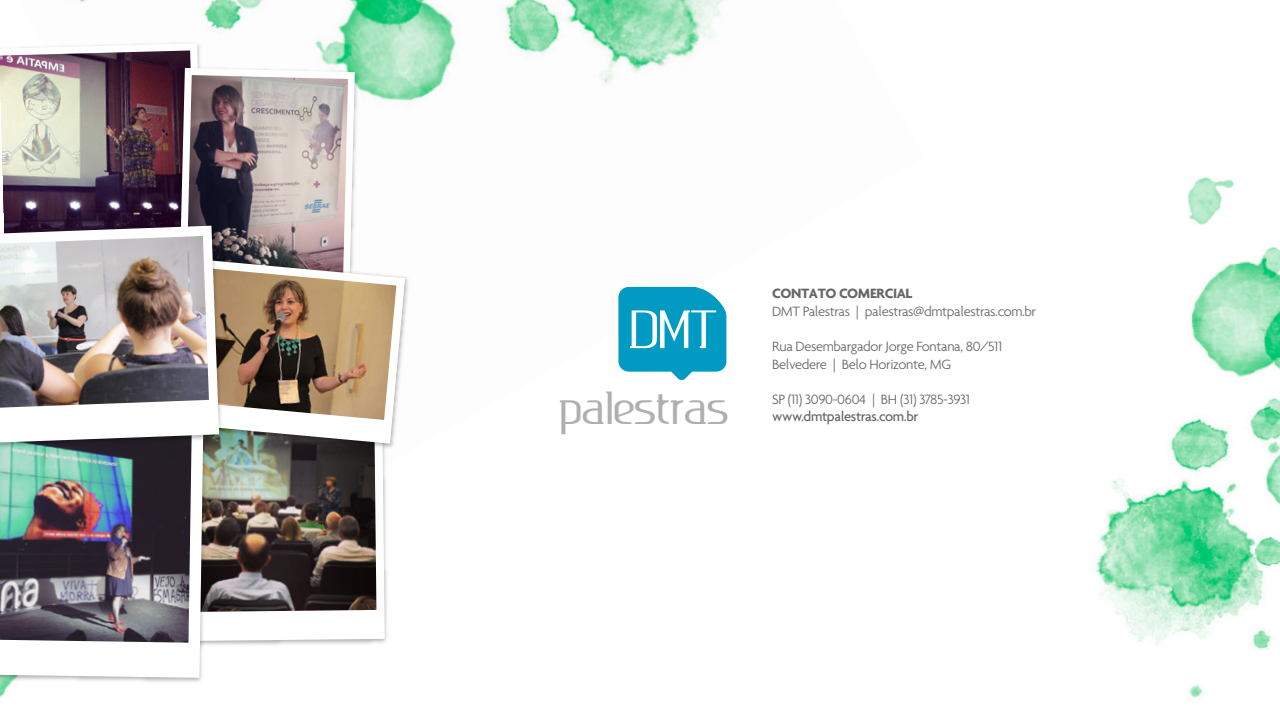
<style>
.page{position:relative;width:1280px;height:720px;background:#fff}
.page>*{position:absolute;margin:0;border:0;box-sizing:border-box;transform-origin:0 0}
.t1{font:43.3px "Ageoneserif";color:#afafaf}
.t2{font:300 14.6px/17.6px "Agenda";letter-spacing:-.025em;color:#666}
.t3{font:500 14.6px "Agenda";letter-spacing:-.025em;color:#666}
.t4{font:700 14.6px "Agenda";letter-spacing:-.025em;color:#666}
</style>
<div class="page">
<img style="left:1095px;top:177px;width:185px;height:521px">
<img style="left:79px;top:0;width:648px;height:365px">
<svg style="left:618px;top:287px;width:108px;height:93px"></svg>
<svg style="left:19px;top:43px;width:184px;height:20px"></svg>
<img style="left:0;top:50px;width:195px;height:171px">
<img style="left:210px;top:477px;width:177px;height:168px">
<svg style="left:210px;top:452px;width:175px;height:189px"></svg>
<img style="left:210px;top:452px;width:166px;height:160px">
<img style="left:173px;top:63px;width:188px;height:191px">
<svg style="left:179px;top:68px;width:176px;height:186px"></svg>
<img style="left:187px;top:75px;width:161px;height:179px">
<img style="left:226px;top:254px;width:186px;height:198px">
<svg style="left:226px;top:258px;width:179px;height:186px"></svg>
<img style="left:226px;top:267px;width:170px;height:153px">
<img style="left:0;top:454px;width:210px;height:232px">
<svg style="left:0;top:454px;width:204px;height:224px"></svg>
<img style="left:0;top:454px;width:192px;height:189px">
<img style="left:0;top:221px;width:226px;height:233px">
<svg style="left:0;top:226px;width:219px;height:216px"></svg>
<img style="left:0;top:236px;width:209px;height:172px">
<h1 class="t1" style="left:560px;top:391px;width:171px">palestras</h1>
<p class="t4" style="left:772px;top:285px;width:142px">CONTATO COMERCIAL</p>
<p class="t2" style="left:772px;top:302px;width:266px">DMT Palestras | palestras@dmtpalestras.com.br</p>
<p class="t2" style="left:772px;top:337px;width:232px">Rua Desembargador Jorge Fontana, 80/511<br>Belvedere | Belo Horizonte, MG</p>
<p class="t2" style="left:772px;top:390px;width:199px">SP (11) 3090-0604 | BH (31) 3785-3931</p>
<p class="t3" style="left:772px;top:408px;width:148px">www.dmtpalestras.com.br</p>
</div>
